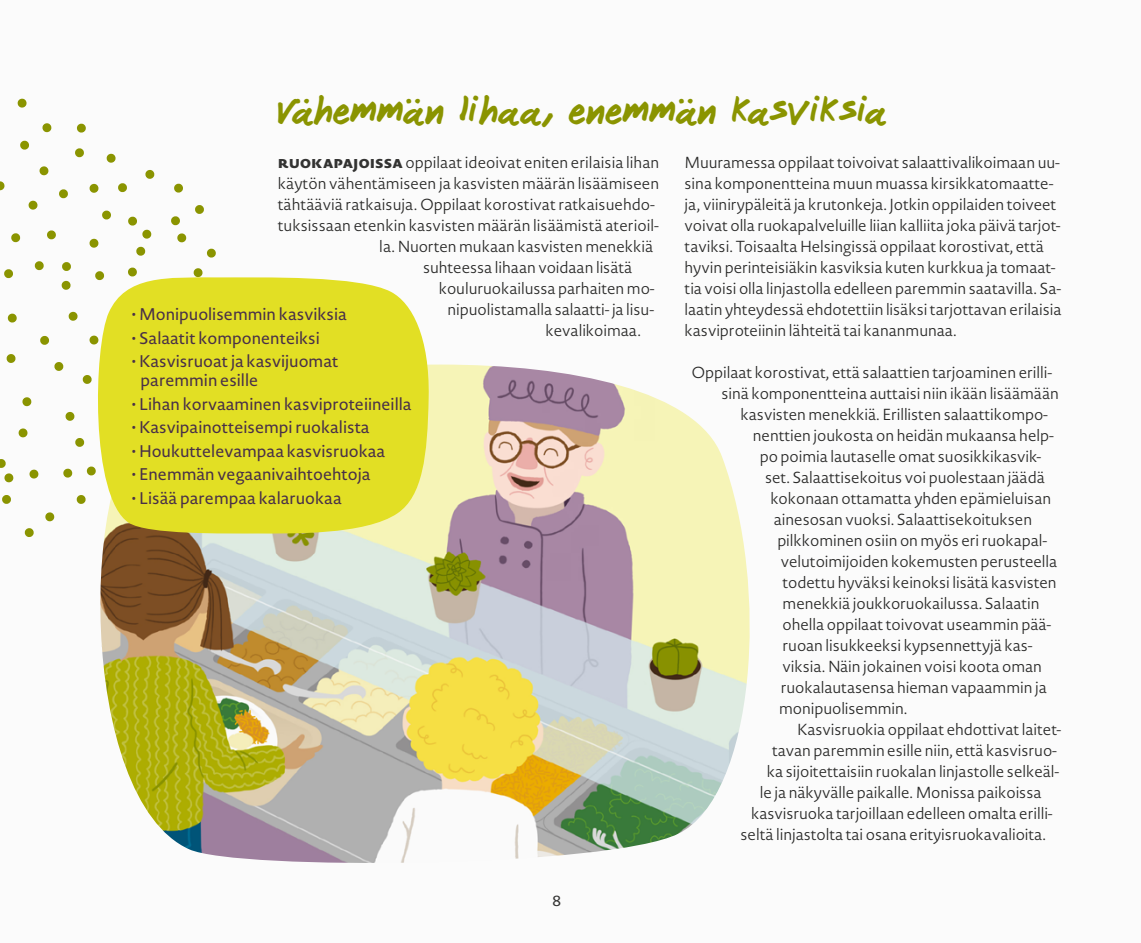
<style>
.page{position:relative;width:1141px;height:943px;background:#fff}
.page>*{position:absolute;margin:0;border:0;box-sizing:border-box;transform-origin:0 0}
.t1{font:36.75px "Janitor";color:#8a9400}
.t2{font:300 19.25px "Novel Sans Pro";color:#333332}
.t3{font:16.62px/19.2px "Novel Sans Pro";letter-spacing:-.02em;color:#482f48}
.t4{font:300 15.75px/21px "Novel Sans Pro";letter-spacing:-.005em;color:#282827}
.s1{font-weight:800;font-size:16.62px;color:#333332}
</style>
<div class="page">
<div style="left:1px;top:0;width:1140px;height:943px;background:#fbfbfb"></div>
<svg style="left:59px;top:189px;width:9px;height:10px"></svg>
<svg style="left:128px;top:267px;width:9px;height:8px"></svg>
<svg style="left:18px;top:428px;width:10px;height:10px"></svg>
<svg style="left:39px;top:166px;width:10px;height:10px"></svg>
<svg style="left:82px;top:375px;width:8px;height:9px"></svg>
<svg style="left:75px;top:148px;width:9px;height:10px"></svg>
<svg style="left:0;top:459px;width:14px;height:24px"></svg>
<svg style="left:106px;top:153px;width:10px;height:10px"></svg>
<svg style="left:0;top:181px;width:5px;height:10px"></svg>
<svg style="left:89px;top:238px;width:10px;height:10px"></svg>
<svg style="left:40px;top:335px;width:9px;height:10px"></svg>
<svg style="left:2px;top:495px;width:9px;height:9px"></svg>
<svg style="left:75px;top:438px;width:10px;height:9px"></svg>
<svg style="left:29px;top:469px;width:10px;height:10px"></svg>
<svg style="left:95px;top:271px;width:9px;height:4px"></svg>
<svg style="left:136px;top:246px;width:10px;height:10px"></svg>
<svg style="left:7px;top:313px;width:10px;height:10px"></svg>
<svg style="left:76px;top:495px;width:10px;height:9px"></svg>
<svg style="left:128px;top:216px;width:24px;height:23px"></svg>
<svg style="left:174px;top:183px;width:9px;height:10px"></svg>
<svg style="left:77px;top:123px;width:9px;height:10px"></svg>
<svg style="left:177px;top:233px;width:10px;height:10px"></svg>
<svg style="left:68px;top:311px;width:10px;height:10px"></svg>
<svg style="left:17px;top:98px;width:10px;height:10px"></svg>
<svg style="left:45px;top:512px;width:10px;height:10px"></svg>
<svg style="left:6px;top:354px;width:10px;height:9px"></svg>
<svg style="left:118px;top:183px;width:9px;height:10px"></svg>
<svg style="left:22px;top:397px;width:10px;height:10px"></svg>
<svg style="left:42px;top:123px;width:10px;height:10px"></svg>
<svg style="left:65px;top:411px;width:10px;height:10px"></svg>
<svg style="left:62px;top:262px;width:9px;height:9px"></svg>
<svg style="left:102px;top:210px;width:9px;height:10px"></svg>
<svg style="left:20px;top:140px;width:9px;height:10px"></svg>
<svg style="left:171px;top:216px;width:9px;height:10px"></svg>
<svg style="left:47px;top:230px;width:9px;height:10px"></svg>
<svg style="left:86px;top:466px;width:4px;height:10px"></svg>
<svg style="left:34px;top:261px;width:10px;height:10px"></svg>
<svg style="left:61px;top:280px;width:10px;height:10px"></svg>
<svg style="left:54px;top:362px;width:10px;height:9px"></svg>
<svg style="left:195px;top:205px;width:9px;height:9px"></svg>
<svg style="left:145px;top:170px;width:10px;height:9px"></svg>
<svg style="left:89px;top:183px;width:10px;height:10px"></svg>
<svg style="left:24px;top:528px;width:10px;height:9px"></svg>
<svg style="left:28px;top:200px;width:10px;height:10px"></svg>
<svg style="left:207px;top:248px;width:9px;height:10px"></svg>
<svg style="left:4px;top:269px;width:9px;height:10px"></svg>
<svg style="left:193px;top:268px;width:10px;height:7px"></svg>
<svg style="left:63px;top:468px;width:10px;height:10px"></svg>
<svg style="left:11px;top:233px;width:10px;height:10px"></svg>
<img style="left:100px;top:364px;width:650px;height:499px">
<svg style="left:90px;top:275px;width:340px;height:260px;background:#e3e039"></svg>
<h1 class="t1" style="left:278px;top:89px;width:610px">Vähemmän lihaa, enemmän kasviksia</h1>
<p class="t4" style="left:278px;top:152px;width:383px"><span class="s1">ruokapajoissa</span> oppilaat ideoivat eniten erilaisia lihan</p>
<p class="t4" style="left:278px;top:173px;width:383px">käytön vähentämiseen ja kasvisten määrän lisäämiseen</p>
<p class="t4" style="left:278px;top:194px;width:379px">tähtääviä ratkaisuja. Oppilaat korostivat ratkaisuehdo-</p>
<p class="t4" style="left:278px;top:215px;width:383px">tuksissaan etenkin kasvisten määrän lisäämistä aterioil-</p>
<p class="t4" style="left:379px;top:236px;width:275px">la. Nuorten mukaan kasvisten menekkiä</p>
<p class="t4" style="left:423px;top:257px;width:211px">suhteessa lihaan voidaan lisätä</p>
<p class="t4" style="left:439px;top:278px;width:217px">kouluruokailussa parhaiten mo-</p>
<p class="t4" style="left:448px;top:299px;width:208px">nipuolistamalla salaatti- ja lisu-</p>
<p class="t4" style="left:546px;top:320px;width:97px">kevalikoimaa.</p>
<p class="t3" style="left:132px;top:304px;width:217px">• Monipuolisemmin kasviksia</p>
<p class="t3" style="left:132px;top:328px;width:190px">• Salaatit komponenteiksi</p>
<p class="t3" style="left:141px;top:351px;width:199px;text-indent:-9px">• Kasvisruoat ja kasvijuomat paremmin esille</p>
<p class="t3" style="left:132px;top:394px;width:281px">• Lihan korvaaminen kasviproteiineilla</p>
<p class="t3" style="left:132px;top:417px;width:239px">• Kasvipainotteisempi ruokalista</p>
<p class="t3" style="left:132px;top:441px;width:255px">• Houkuttelevampaa kasvisruokaa</p>
<p class="t3" style="left:132px;top:464px;width:240px">• Enemmän vegaanivaihtoehtoja</p>
<p class="t3" style="left:132px;top:488px;width:211px">• Lisää parempaa kalaruokaa</p>
<p class="t2" style="left:552px;top:885px;width:11px">8</p>
<p class="t4" style="left:685px;top:152px;width:378px">Muuramessa oppilaat toivoivat salaattivalikoimaan uu&shy;sina komponentteina muun muassa kirsikkatomaatte&shy;ja, viinirypäleitä ja krutonkeja. Jotkin oppilaiden toiveet voivat olla ruokapalveluille liian kalliita joka päivä tarjot&shy;taviksi. Toisaalta Helsingissä oppilaat korostivat, että hyvin perinteisiäkin kasviksia kuten kurkkua ja tomaat&shy;tia voisi olla linjastolla edelleen paremmin saatavilla. Sa&shy;laatin yhteydessä ehdotettiin lisäksi tarjottavan erilaisia kasviproteiinin lähteitä tai kananmunaa.</p>
<p class="t4" style="left:692px;top:362px;width:362px">Oppilaat korostivat, että salaattien tarjoaminen erilli-</p>
<p class="t4" style="left:721px;top:383px;width:339px">sinä komponentteina auttaisi niin ikään lisäämään</p>
<p class="t4" style="left:741px;top:404px;width:309px">kasvisten menekkiä. Erillisten salaattikompo-</p>
<p class="t4" style="left:753px;top:425px;width:302px">nenttien joukosta on heidän mukaansa help-</p>
<p class="t4" style="left:760px;top:446px;width:283px">po poimia lautaselle omat suosikkikasvik-</p>
<p class="t4" style="left:765px;top:467px;width:281px">set. Salaattisekoitus voi puolestaan jäädä</p>
<p class="t4" style="left:770px;top:488px;width:282px">kokonaan ottamatta yhden epämieluisan</p>
<p class="t4" style="left:774px;top:509px;width:260px">ainesosan vuoksi. Salaattisekoituksen</p>
<p class="t4" style="left:777px;top:530px;width:271px">pilkkominen osiin on myös eri ruokapal-</p>
<p class="t4" style="left:781px;top:551px;width:278px">velutoimijoiden kokemusten perusteella</p>
<p class="t4" style="left:783px;top:572px;width:276px">todettu hyväksi keinoksi lisätä kasvisten</p>
<p class="t4" style="left:783px;top:593px;width:259px">menekkiä joukkoruokailussa. Salaatin</p>
<p class="t4" style="left:783px;top:614px;width:270px">ohella oppilaat toivovat useammin pää-</p>
<p class="t4" style="left:783px;top:635px;width:252px">ruoan lisukkeeksi kypsennettyjä kas-</p>
<p class="t4" style="left:783px;top:656px;width:261px">viksia. Näin jokainen voisi koota oman</p>
<p class="t4" style="left:781px;top:677px;width:267px">ruokalautasensa hieman vapaammin ja</p>
<p class="t4" style="left:779px;top:698px;width:130px">monipuolisemmin.</p>
<p class="t4" style="left:797px;top:719px;width:266px">Kasvisruokia oppilaat ehdottivat laitet-</p>
<p class="t4" style="left:772px;top:740px;width:286px">tavan paremmin esille niin, että kasvisruo-</p>
<p class="t4" style="left:767px;top:761px;width:294px">ka sijoitettaisiin ruokalan linjastolle selkeäl-</p>
<p class="t4" style="left:760px;top:782px;width:283px">le ja näkyvälle paikalle. Monissa paikoissa</p>
<p class="t4" style="left:751px;top:803px;width:303px">kasvisruoka tarjoillaan edelleen omalta erilli-</p>
<p class="t4" style="left:741px;top:824px;width:307px">seltä linjastolta tai osana erityisruokavalioita.</p>
</div>
